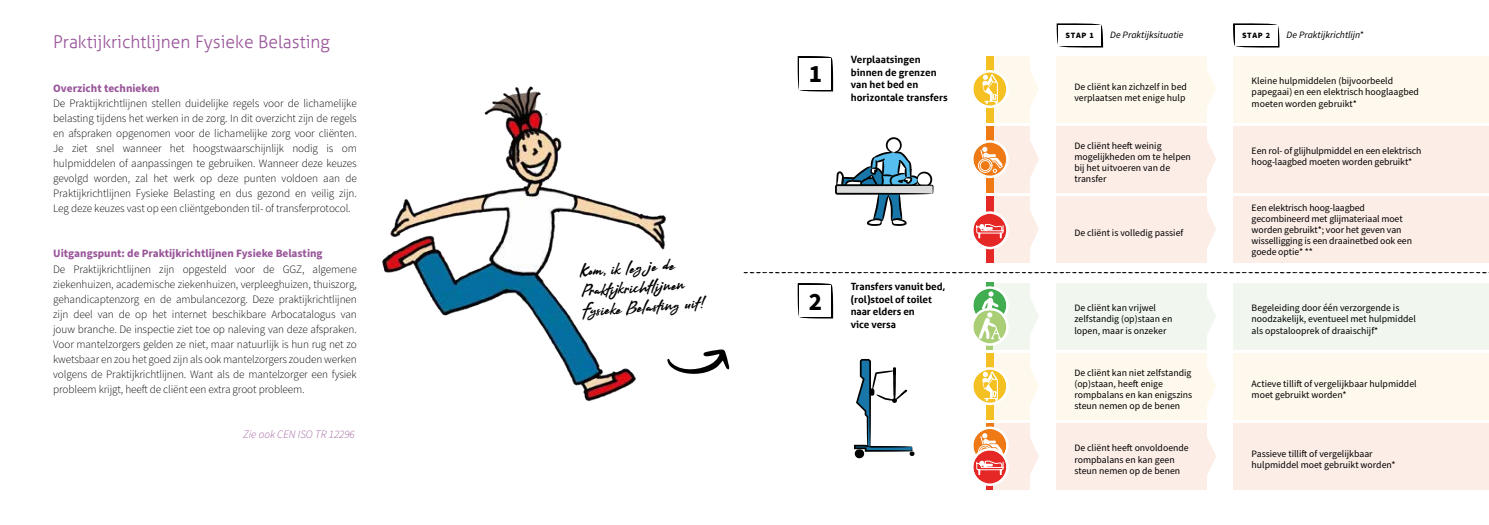
<style>
.page{position:relative;width:1489px;height:525px;background:#fff}
.page>*{position:absolute;margin:0;border:0;box-sizing:border-box;transform-origin:0 0}
.ParaStyle04_Leading{font:700 25px "Source Sans Pro";color:#000}
.ParaStyle09_Leading{font:300 17.5px "Aller";color:#99569a}
.ParaStyle06_Leading{font:16.25px/20px "Arkipelago";color:#000}
.ParaStyle07_Leading{font:300 11.25px/15px "Source Sans Pro";letter-spacing:-.01em;color:#000;text-align:justify}
.ParaStyle10_Leading{font:700 11.25px "Source Sans Pro";color:#99569a}
.ParaStyle09_Leading-2{font:700 11.25px "Source Sans Pro";color:#99569a}
.ParaStyle08_Leading{font:italic 300 11.25px "Source Sans Pro";color:#99569a}
.ParaStyle05_Leading{font:700 10px/12.5px "Aller";color:#000}
.ParaStyle03_Leading{font:9.75px/11.1px "Source Sans Pro";color:#000}
.ParaStyle02_Leading{font:italic 9.75px "Source Sans Pro";color:#000}
.ParaStyle04_Leading-2{font:9.75px "Source Sans Pro";color:#000}
.ParaStyle02_Leading-2{font:900 8.12px "Source Sans Pro";letter-spacing:.08em;color:#000}
</style>
<div class="page">
<img style="left:382px;top:86px;width:284px;height:316px">
<svg style="left:667px;top:349px;width:62px;height:25px"></svg>
<svg style="left:986px;top:485px;width:7px;height:4px"></svg>
<svg style="left:986px;top:345px;width:7px;height:4px"></svg>
<div style="left:1233px;top:196px;width:255px;height:66px;background:#fdede7"></div>
<div style="left:1233px;top:423px;width:255px;height:66px;background:#fdede7"></div>
<div style="left:1233px;top:126px;width:255px;height:66px;background:#fdede7"></div>
<div style="left:1233px;top:352px;width:255px;height:67px;background:#fff9ed"></div>
<div style="left:1233px;top:56px;width:255px;height:66px;background:#fff9ed"></div>
<div style="left:1233px;top:282px;width:255px;height:67px;background:#f1f7ef"></div>
<div style="left:1056px;top:56px;width:151px;height:66px;background:#fff9ed"></div>
<svg style="left:1207px;top:71px;width:9px;height:36px"></svg>
<div style="left:1056px;top:282px;width:151px;height:67px;background:#f1f7ef"></div>
<svg style="left:1207px;top:298px;width:9px;height:36px"></svg>
<div style="left:1056px;top:126px;width:151px;height:66px;background:#fdede7"></div>
<svg style="left:1207px;top:141px;width:9px;height:37px"></svg>
<div style="left:1056px;top:352px;width:151px;height:67px;background:#fff9ed"></div>
<svg style="left:1207px;top:368px;width:9px;height:36px"></svg>
<div style="left:1056px;top:196px;width:151px;height:66px;background:#fdede7"></div>
<svg style="left:1207px;top:211px;width:9px;height:37px"></svg>
<div style="left:1056px;top:423px;width:151px;height:66px;background:#fdede7"></div>
<svg style="left:1207px;top:438px;width:9px;height:37px"></svg>
<div style="left:993px;top:196px;width:36px;height:66px;background:#fdede7"></div>
<svg style="left:1029px;top:210px;width:9px;height:38px"></svg>
<div style="left:993px;top:423px;width:36px;height:66px;background:#fdede7"></div>
<svg style="left:1029px;top:437px;width:9px;height:38px"></svg>
<div style="left:993px;top:126px;width:36px;height:66px;background:#fdede7"></div>
<svg style="left:1029px;top:140px;width:9px;height:38px"></svg>
<div style="left:993px;top:352px;width:36px;height:67px;background:#fff9ed"></div>
<svg style="left:1029px;top:367px;width:9px;height:38px"></svg>
<div style="left:993px;top:56px;width:36px;height:66px;background:#fff9ed"></div>
<svg style="left:1029px;top:70px;width:9px;height:38px"></svg>
<div style="left:993px;top:282px;width:36px;height:67px;background:#f1f7ef"></div>
<svg style="left:1029px;top:297px;width:9px;height:38px"></svg>
<svg style="left:797px;top:56px;width:36px;height:35px"></svg>
<div style="left:799px;top:58px;width:32px;height:32px;background:#fff"></div>
<svg style="left:797px;top:283px;width:36px;height:35px"></svg>
<div style="left:799px;top:284px;width:32px;height:32px;background:#fff"></div>
<svg style="left:835px;top:137px;width:98px;height:89px"></svg>
<svg style="left:854px;top:359px;width:60px;height:99px"></svg>
<svg style="left:1056px;top:23px;width:47px;height:25px"></svg>
<div style="left:1058px;top:25px;width:43px;height:21px;background:#fff"></div>
<svg style="left:1233px;top:23px;width:46px;height:25px"></svg>
<div style="left:1234px;top:25px;width:43px;height:21px;background:#fff"></div>
<div style="left:986px;top:56px;width:7px;height:66px;background:#f5c022"></div>
<div style="left:973px;top:72px;width:33px;height:33px;background:#f5c022;border-radius:50%"></div>
<svg style="left:982px;top:74px;width:16px;height:30px"></svg>
<div style="left:970px;top:70px;width:38px;height:38px;border:2px solid #fff;border-radius:50%"></div>
<div style="left:986px;top:282px;width:7px;height:34px;background:#40ad50"></div>
<svg style="left:973px;top:289px;width:33px;height:32px"></svg>
<div style="left:970px;top:286px;width:38px;height:38px;border:2px solid #fff;border-radius:50%"></div>
<div style="left:986px;top:126px;width:7px;height:66px;background:#ef7914"></div>
<svg style="left:973px;top:142px;width:33px;height:33px"></svg>
<svg style="left:977px;top:147px;width:26px;height:26px"></svg>
<div style="left:970px;top:140px;width:38px;height:38px;border:2px solid #fff;border-radius:50%"></div>
<div style="left:986px;top:352px;width:7px;height:67px;background:#f5c022"></div>
<div style="left:973px;top:369px;width:33px;height:33px;background:#f5c022;border-radius:50%"></div>
<svg style="left:982px;top:370px;width:16px;height:30px"></svg>
<div style="left:970px;top:367px;width:38px;height:38px;border:2px solid #fff;border-radius:50%"></div>
<div style="left:986px;top:196px;width:7px;height:66px;background:#e52725"></div>
<div style="left:973px;top:214px;width:33px;height:33px;background:#e52725;border-radius:50%"></div>
<svg style="left:976px;top:224px;width:27px;height:14px"></svg>
<div style="left:970px;top:211px;width:38px;height:38px;border:2px solid #fff;border-radius:50%"></div>
<div style="left:986px;top:423px;width:7px;height:33px;background:#ef7914"></div>
<div style="left:973px;top:429px;width:33px;height:32px;background:#ef7914;border-radius:50%"></div>
<div style="left:970px;top:426px;width:38px;height:38px;border:2px solid #fff;border-radius:50%"></div>
<div style="left:973px;top:450px;width:33px;height:33px;background:#e52725;border-radius:50%"></div>
<svg style="left:976px;top:433px;width:27px;height:42px"></svg>
<div style="left:970px;top:448px;width:38px;height:37px;border:2px solid #fff;border-radius:50%"></div>
<div style="left:973px;top:310px;width:33px;height:33px;background:#aace76;border-radius:50%"></div>
<svg style="left:978px;top:291px;width:22px;height:48px"></svg>
<div style="left:970px;top:307px;width:38px;height:38px;border:2px solid #fff;border-radius:50%"></div>
<svg style="left:743px;top:272px;width:744px;height:1px"></svg>
<p class="ParaStyle09_Leading" style="left:53px;top:32px;width:278px">Praktijkrichtlijnen Fysieke Belasting</p>
<p class="ParaStyle09_Leading-2" style="left:53px;top:81px;width:108px">Overzicht technieken</p>
<p class="ParaStyle07_Leading" style="left:53px;top:96px;width:305px">De Praktijkrichtlijnen stellen duidelijke regels voor de lichamelijke belasting tijdens het werken in de zorg. In dit overzicht zijn de regels en afspraken opgenomen voor de lichamelijke zorg voor cliënten.<br>Je ziet snel wanneer het hoogstwaarschijnlijk nodig is om hulpmiddelen of aanpassingen te gebruiken. Wanneer deze keuzes gevolgd worden, zal het werk op deze punten voldoen aan de Praktijkrichtlijnen Fysieke Belasting en dus gezond en veilig zijn.<br>Leg deze keuzes vast op een cliëntgebonden til- of transferprotocol.</p>
<p class="ParaStyle10_Leading" style="left:53px;top:246px;width:271px">Uitgangspunt: de Praktijkrichtlijnen Fysieke Belasting</p>
<p class="ParaStyle07_Leading" style="left:53px;top:261px;width:305px">De Praktijkrichtlijnen zijn opgesteld voor de GGZ, algemene ziekenhuizen, academische ziekenhuizen, verpleeghuizen, thuiszorg, gehandicaptenzorg en de ambulancezorg. Deze praktijkrichtlijnen zijn deel van de op het internet beschikbare Arbocatalogus van jouw branche. De inspectie ziet toe op naleving van deze afspraken.<br>Voor mantelzorgers gelden ze niet, maar natuurlijk is hun rug net zo kwetsbaar en zou het goed zijn als ook mantelzorgers zouden werken volgens de Praktijkrichtlijnen. Want als de mantelzorger een fysiek probleem krijgt, heeft de cliënt een extra groot probleem.</p>
<p class="ParaStyle08_Leading" style="left:243px;top:426px;width:113px">Zie ook CEN ISO TR 12296</p>
<p class="ParaStyle06_Leading" style="left:579px;top:260px;width:126px;rotate:-4deg">Kom, ik leg je de<br>Praktijkrichtlijnen<br>Fysieke Belasting uit!</p>
<p class="ParaStyle04_Leading" style="left:808px;top:57px;width:15px">1</p>
<p class="ParaStyle05_Leading" style="left:850px;top:53px;width:98px">Verplaatsingen binnen de grenzen van het bed en horizontale transfers</p>
<p class="ParaStyle04_Leading" style="left:808px;top:284px;width:15px">2</p>
<p class="ParaStyle05_Leading" style="left:850px;top:280px;width:96px">Transfers vanuit bed, (rol)stoel of toilet naar elders en</p>
<p class="ParaStyle05_Leading" style="left:850px;top:317px;width:47px">vice versa</p>
<p class="ParaStyle02_Leading-2" style="left:1065px;top:30px;width:30px">STAP 1</p>
<p class="ParaStyle02_Leading" style="left:1110px;top:28px;width:75px">De Praktijksituatie</p>
<p class="ParaStyle02_Leading-2" style="left:1241px;top:30px;width:30px">STAP 2</p>
<p class="ParaStyle02_Leading" style="left:1286px;top:28px;width:78px">De Praktijkrichtlijn*</p>
<p class="ParaStyle03_Leading" style="left:1074px;top:81px;width:114px">De cliënt kan zichzelf in bed verplaatsen met enige hulp</p>
<p class="ParaStyle03_Leading" style="left:1074px;top:140px;width:118px">De cliënt heeft weinig mogelijkheden om te helpen bij het uitvoeren van de transfer</p>
<p class="ParaStyle04_Leading-2" style="left:1074px;top:226px;width:110px">De cliënt is volledig passief</p>
<p class="ParaStyle03_Leading" style="left:1074px;top:302px;width:99px">De cliënt kan vrijwel zelfstandig (op)staan en lopen, maar is onzeker</p>
<p class="ParaStyle03_Leading" style="left:1074px;top:367px;width:119px">De cliënt kan niet zelfstandig (op)staan, heeft enige rompbalans en kan enigszins steun nemen op de benen</p>
<p class="ParaStyle03_Leading" style="left:1074px;top:442px;width:116px">De cliënt heeft onvoldoende rompbalans en kan geen steun nemen op de benen</p>
<p class="ParaStyle03_Leading" style="left:1251px;top:76px;width:169px">Kleine hulpmiddelen (bijvoorbeeld papegaai) en een elektrisch hooglaagbed moeten worden gebruikt*</p>
<p class="ParaStyle03_Leading" style="left:1251px;top:146px;width:171px">Een rol- of glijhulpmiddel en een elektrisch hoog-laagbed moeten worden gebruikt*</p>
<p class="ParaStyle03_Leading" style="left:1251px;top:202px;width:162px">Een elektrisch hoog-laagbed gecombineerd met glijmateriaal moet worden gebruikt*; voor het geven van wisselligging is een draainetbed ook een goede optie* **</p>
<p class="ParaStyle03_Leading" style="left:1251px;top:302px;width:166px">Begeleiding door één verzorgende is noodzakelijk, eventueel met hulpmiddel als opstalooprek of draaischijf*</p>
<p class="ParaStyle03_Leading" style="left:1251px;top:378px;width:166px">Actieve tillift of vergelijkbaar hulpmiddel moet gebruikt worden*</p>
<p class="ParaStyle03_Leading" style="left:1251px;top:448px;width:145px">Passieve tillift of vergelijkbaar hulpmiddel moet gebruikt worden*</p>
</div>
